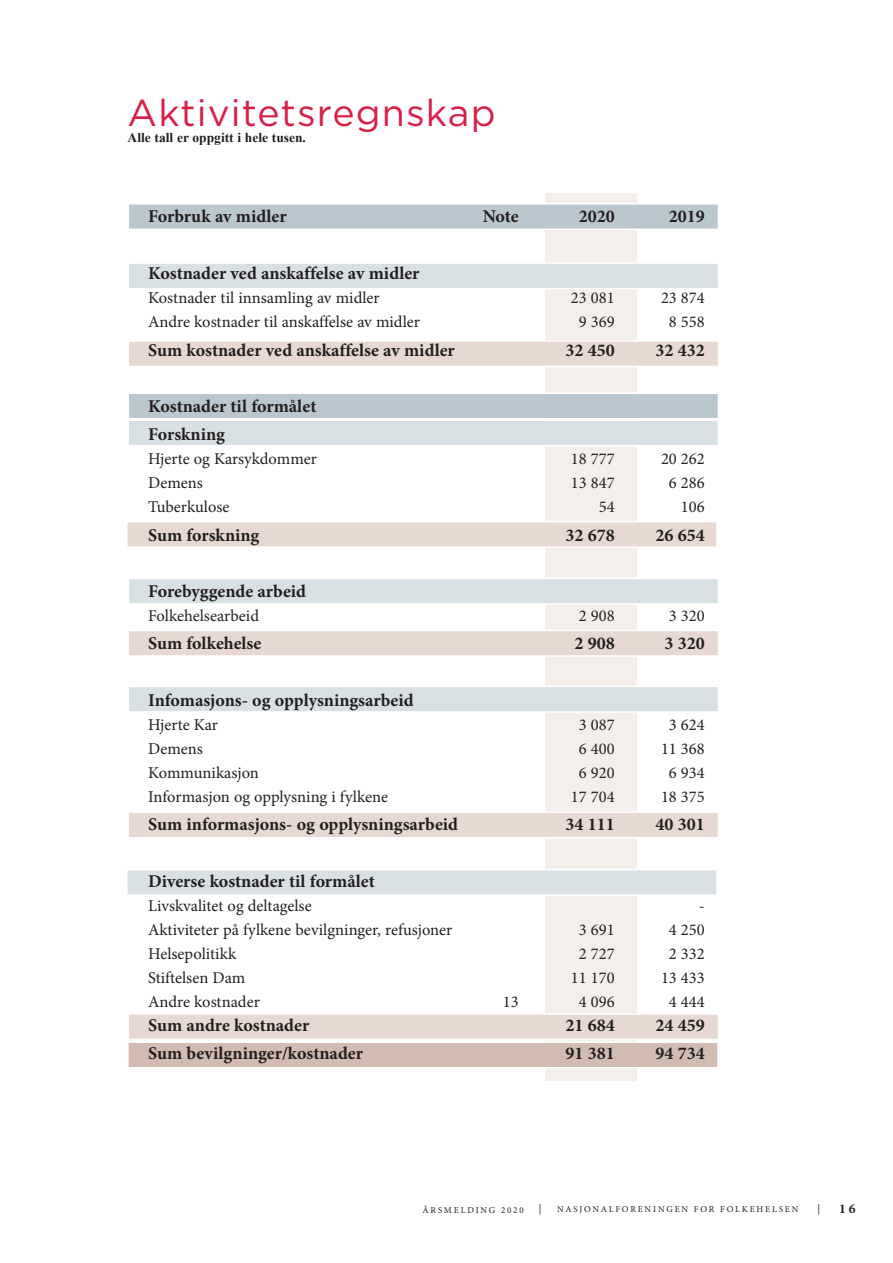
<style>
.page{position:relative;width:893px;height:1263px;background:#fff}
.page>*{position:absolute;margin:0;border:0;box-sizing:border-box;transform-origin:0 0}
.Tittel{font:37.5px "Gotham";letter-spacing:.03em;color:#d91e47}
.Regnskap_mellomsum{font:700 18px "Minion Pro";color:#231f20}
.regnskap_liten_titte{font:700 18px "Minion Pro";color:#231f20}
.regnskap_brød{font:700 18px "Minion Pro";color:#231f20}
.regnskap_brød-2{font:16.5px "Minion Pro";color:#231f20}
.Noter_brød{font:700 13.5px "Times New Roman";color:#231f20}
.t1{font:700 13.5px "Minion Pro";color:#231f20}
.t2{font:10.5px "Minion Pro";color:#231f20}
.t3{font:9px "Minion Pro";letter-spacing:.2em;color:#231f20}
</style>
<div class="page">
<div style="left:546px;top:193px;width:91px;height:888px;background:#f4efeb"></div>
<div style="left:128px;top:262px;width:591px;height:27px;background:#d9e0e3;border:2px solid #fff"></div>
<div style="left:128px;top:203px;width:591px;height:27px;background:#bac7ce;border:2px solid #fff"></div>
<div style="left:128px;top:392px;width:591px;height:27px;background:#bac7ce;border:2px solid #fff"></div>
<div style="left:126px;top:521px;width:592px;height:27px;background:#e7d9d1;border:2px solid #fff"></div>
<div style="left:127px;top:340px;width:592px;height:27px;background:#e7d9d1;border:2px solid #fff"></div>
<div style="left:128px;top:630px;width:591px;height:27px;background:#e7d9d1;border:2px solid #fff"></div>
<div style="left:127px;top:811px;width:592px;height:27px;background:#e7d9d1;border:2px solid #fff"></div>
<div style="left:128px;top:1013px;width:591px;height:27px;background:#e7d9d1;border:2px solid #fff"></div>
<div style="left:128px;top:686px;width:591px;height:27px;background:#d9e0e3;border:2px solid #fff"></div>
<div style="left:126px;top:869px;width:592px;height:27px;background:#d9e0e3;border:2px solid #fff"></div>
<div style="left:127px;top:419px;width:592px;height:27px;background:#d9e0e3;border:2px solid #fff"></div>
<div style="left:128px;top:578px;width:591px;height:27px;background:#d9e0e3;border:2px solid #fff"></div>
<div style="left:127px;top:1041px;width:592px;height:27px;background:#d2bbb0;border:2px solid #fff"></div>
<p class="Tittel" style="left:128px;top:88px;width:370px">Aktivitetsregnskap</p>
<p class="Noter_brød" style="left:128px;top:128px;width:180px">Alle tall er oppgitt i hele tusen.</p>
<p class="regnskap_liten_titte" style="left:148px;top:204px;width:140px">Forbruk av midler</p>
<p class="regnskap_liten_titte" style="left:483px;top:204px;width:38px">Note</p>
<p class="regnskap_liten_titte" style="left:579px;top:204px;width:37px">2020</p>
<p class="regnskap_liten_titte" style="left:669px;top:204px;width:37px">2019</p>
<p class="Regnskap_mellomsum" style="left:148px;top:261px;width:273px">Kostnader ved anskaffelse av midler</p>
<p class="regnskap_brød-2" style="left:148px;top:287px;width:233px">Kostnader til innsamling av midler</p>
<p class="regnskap_brød-2" style="left:571px;top:287px;width:45px">23 081</p>
<p class="regnskap_brød-2" style="left:661px;top:287px;width:45px">23 874</p>
<p class="regnskap_brød-2" style="left:148px;top:311px;width:273px">Andre kostnader til anskaffelse av midler</p>
<p class="regnskap_brød-2" style="left:579px;top:311px;width:37px">9 369</p>
<p class="regnskap_brød-2" style="left:669px;top:311px;width:37px">8 558</p>
<p class="Regnskap_mellomsum" style="left:148px;top:337px;width:308px">Sum kostnader ved anskaffelse av midler</p>
<p class="Regnskap_mellomsum" style="left:565px;top:337px;width:51px">32 450</p>
<p class="Regnskap_mellomsum" style="left:655px;top:337px;width:51px">32 432</p>
<p class="Regnskap_mellomsum" style="left:148px;top:394px;width:170px">Kostnader til formålet</p>
<p class="Regnskap_mellomsum" style="left:148px;top:422px;width:78px">Forskning</p>
<p class="regnskap_brød-2" style="left:148px;top:448px;width:170px">Hjerte og Karsykdommer</p>
<p class="regnskap_brød-2" style="left:571px;top:448px;width:45px">18 777</p>
<p class="regnskap_brød-2" style="left:661px;top:448px;width:45px">20 262</p>
<p class="regnskap_brød-2" style="left:148px;top:472px;width:56px">Demens</p>
<p class="regnskap_brød-2" style="left:571px;top:472px;width:45px">13 847</p>
<p class="regnskap_brød-2" style="left:669px;top:472px;width:37px">6 286</p>
<p class="regnskap_brød-2" style="left:148px;top:496px;width:83px">Tuberkulose</p>
<p class="regnskap_brød-2" style="left:599px;top:496px;width:17px">54</p>
<p class="regnskap_brød-2" style="left:681px;top:496px;width:25px">106</p>
<p class="Regnskap_mellomsum" style="left:148px;top:522px;width:113px">Sum forskning</p>
<p class="Regnskap_mellomsum" style="left:565px;top:522px;width:51px">32 678</p>
<p class="Regnskap_mellomsum" style="left:655px;top:522px;width:51px">26 654</p>
<p class="Regnskap_mellomsum" style="left:148px;top:579px;width:159px">Forebyggende arbeid</p>
<p class="regnskap_brød-2" style="left:148px;top:605px;width:112px">Folkehelsearbeid</p>
<p class="regnskap_brød-2" style="left:579px;top:605px;width:37px">2 908</p>
<p class="regnskap_brød-2" style="left:669px;top:605px;width:37px">3 320</p>
<p class="Regnskap_mellomsum" style="left:148px;top:631px;width:115px">Sum folkehelse</p>
<p class="Regnskap_mellomsum" style="left:574px;top:631px;width:42px">2 908</p>
<p class="Regnskap_mellomsum" style="left:664px;top:631px;width:42px">3 320</p>
<p class="Regnskap_mellomsum" style="left:148px;top:687px;width:267px">Infomasjons- og opplysningsarbeid</p>
<p class="regnskap_brød-2" style="left:148px;top:714px;width:71px">Hjerte Kar</p>
<p class="regnskap_brød-2" style="left:579px;top:714px;width:37px">3 087</p>
<p class="regnskap_brød-2" style="left:669px;top:714px;width:37px">3 624</p>
<p class="regnskap_brød-2" style="left:148px;top:738px;width:56px">Demens</p>
<p class="regnskap_brød-2" style="left:579px;top:738px;width:37px">6 400</p>
<p class="regnskap_brød-2" style="left:661px;top:738px;width:45px">11 368</p>
<p class="regnskap_brød-2" style="left:148px;top:762px;width:112px">Kommunikasjon</p>
<p class="regnskap_brød-2" style="left:579px;top:762px;width:37px">6 920</p>
<p class="regnskap_brød-2" style="left:669px;top:762px;width:37px">6 934</p>
<p class="regnskap_brød-2" style="left:148px;top:786px;width:241px">Informasjon og opplysning i fylkene</p>
<p class="regnskap_brød-2" style="left:571px;top:786px;width:45px">17 704</p>
<p class="regnskap_brød-2" style="left:661px;top:786px;width:45px">18 375</p>
<p class="Regnskap_mellomsum" style="left:148px;top:812px;width:311px">Sum informasjons- og opplysningsarbeid</p>
<p class="Regnskap_mellomsum" style="left:565px;top:812px;width:51px">34 111</p>
<p class="Regnskap_mellomsum" style="left:655px;top:812px;width:51px">40 301</p>
<p class="Regnskap_mellomsum" style="left:148px;top:868px;width:228px">Diverse kostnader til formålet</p>
<p class="regnskap_brød-2" style="left:148px;top:894px;width:165px">Livskvalitet og deltagelse</p>
<p class="regnskap_brød-2" style="left:699px;top:894px;width:7px">-</p>
<p class="regnskap_brød-2" style="left:148px;top:918px;width:306px">Aktiviteter på fylkene bevilgninger, refusjoner</p>
<p class="regnskap_brød-2" style="left:579px;top:918px;width:37px">3 691</p>
<p class="regnskap_brød-2" style="left:669px;top:918px;width:37px">4 250</p>
<p class="regnskap_brød-2" style="left:148px;top:942px;width:90px">Helsepolitikk</p>
<p class="regnskap_brød-2" style="left:579px;top:942px;width:37px">2 727</p>
<p class="regnskap_brød-2" style="left:669px;top:942px;width:37px">2 332</p>
<p class="regnskap_brød-2" style="left:148px;top:966px;width:99px">Stiftelsen Dam</p>
<p class="regnskap_brød-2" style="left:571px;top:966px;width:45px">11 170</p>
<p class="regnskap_brød-2" style="left:661px;top:966px;width:45px">13 433</p>
<p class="regnskap_brød-2" style="left:148px;top:990px;width:113px">Andre kostnader</p>
<p class="regnskap_brød-2" style="left:503px;top:990px;width:17px">13</p>
<p class="regnskap_brød-2" style="left:579px;top:990px;width:37px">4 096</p>
<p class="regnskap_brød-2" style="left:669px;top:990px;width:37px">4 444</p>
<p class="regnskap_brød" style="left:148px;top:1012px;width:163px">Sum andre kostnader</p>
<p class="regnskap_brød" style="left:565px;top:1012px;width:51px">21 684</p>
<p class="regnskap_brød" style="left:655px;top:1012px;width:51px">24 459</p>
<p class="Regnskap_mellomsum" style="left:148px;top:1040px;width:216px">Sum bevilgninger/kostnader</p>
<p class="Regnskap_mellomsum" style="left:565px;top:1040px;width:51px">91 381</p>
<p class="Regnskap_mellomsum" style="left:655px;top:1040px;width:51px">94 734</p>
<p class="t3" style="left:423px;top:1204px;width:103px">ÅRSMELDING 2020</p>
<p class="t2" style="left:539px;top:1202px;width:4px">|</p>
<p class="t3" style="left:557px;top:1203px;width:243px">NASJONALFORENINGEN FOR FOLKEHELSEN</p>
<p class="t2" style="left:817px;top:1202px;width:4px">|</p>
<p class="t1" style="left:839px;top:1199px;width:18px">16</p>
</div>
